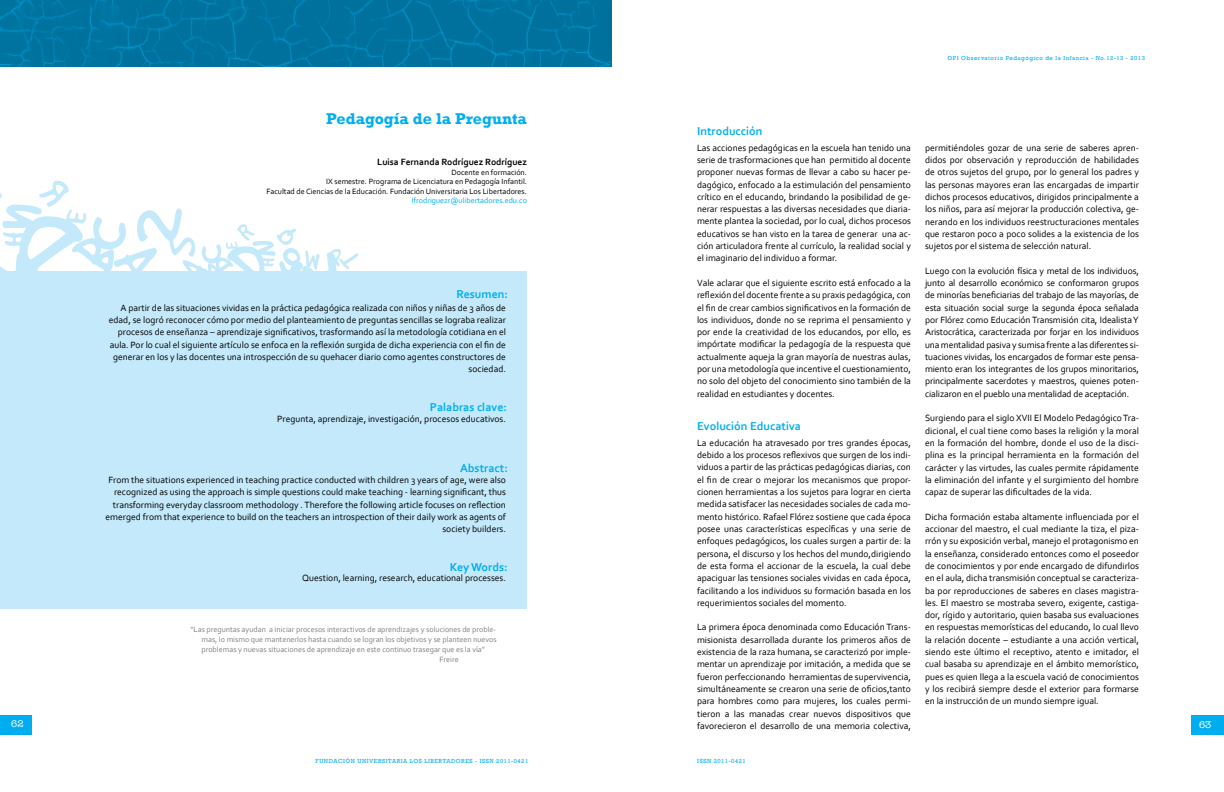
<style>
.page{position:relative;width:1224px;height:792px;background:#fff}
.page>*{position:absolute;margin:0;border:0;box-sizing:border-box;transform-origin:0 0}
.t1{font:700 16px "Rockwell";color:#00aeef}
.t2{font:700 12px "Corbel";color:#00aeef}
.t3{font:500 10px "American Typ Itc DEE";color:#fff}
.t4{font:9.5px/12.3px "Corbel";color:#000;text-align:justify}
.t5{font:700 9.5px "Corbel";color:#000}
.t6{font:8px "Corbel";color:#808285}
.t7{font:8px/9.5px "Corbel";color:#000;text-align:right}
.t8{font:8px "Corbel";color:#00aeef}
.t9{font:6px "Rockwell";letter-spacing:.08em;color:#00aeef}
</style>
<div class="page">
<div style="left:1191px;top:715px;width:33px;height:19px;background:#00aeef"></div>
<div style="left:0;top:716px;width:32px;height:19px;background:#00aeef"></div>
<div style="left:0;top:271px;width:527px;height:338px;background:#c4e9fb"></div>
<svg style="left:0;top:180px;width:359px;height:91px"></svg>
<img style="left:0;top:0;width:612px;height:66px">
<p class="t3" style="left:11px;top:718px;width:14px">62</p>
<h1 class="t1" style="left:326px;top:109px;width:202px">Pedagogía de la Pregunta</h1>
<p class="t5" style="left:377px;top:156px;width:151px">Luisa Fernanda Rodríguez Rodríguez</p>
<p class="t7" style="left:266px;top:167px;width:262px">Docente en formación.<br>IX semestre. Programa de Licenciatura en Pedagogía Infantil.<br>Facultad de Ciencias de la Educación. Fundación Universitaria Los Libertadores.</p>
<p class="t8" style="left:412px;top:196px;width:117px">lfrodriguezr@ulibertadores.edu.co</p>
<p class="t2" style="left:456px;top:286px;width:53px">Resumen:</p>
<p class="t4" style="left:109px;top:301px;width:399px;text-align:right">A partir de las situaciones vividas en la práctica pedagógica realizada con niños y niñas de 3 años de edad, se logró reconocer cómo por medio del planteamiento de preguntas sencillas se lograba realizar procesos de enseñanza – aprendizaje significativos, trasformando así la metodología cotidiana en el aula. Por lo cual el siguiente artículo se enfoca en la reflexión surgida de dicha experiencia con el fin de generar en los y las docentes una introspección de su quehacer diario como agentes constructores de sociedad.</p>
<p class="t2" style="left:430px;top:400px;width:79px">Palabras clave:</p>
<p class="t4" style="left:277px;top:412px;width:230px">Pregunta, aprendizaje, investigación, procesos educativos.</p>
<p class="t2" style="left:460px;top:461px;width:49px">Abstract:</p>
<p class="t4" style="left:106px;top:474px;width:402px;text-align:right">From the situations experienced in teaching practice conducted with children 3 years of age, were also recognized as using the approach is simple questions could make teaching - learning significant, thus transforming everyday classroom methodology . Therefore the following article focuses on reflection emerged from that experience to build on the teachers an introspection of their daily work as agents of society builders.</p>
<p class="t2" style="left:450px;top:559px;width:60px">Key Words:</p>
<p class="t4" style="left:302px;top:572px;width:205px">Question, learning, research, educational processes.</p>
<p class="t6" style="left:190px;top:625px;width:307px">“Las preguntas ayudan a iniciar procesos interactivos de aprendizajes y soluciones de proble-</p>
<p class="t6" style="left:201px;top:635px;width:297px">mas, lo mismo que mantenerlos hasta cuando se logran los objetivos y se planteen nuevos</p>
<p class="t6" style="left:201px;top:645px;width:285px">problemas y nuevas situaciones de aprendizaje en este continuo trasegar que es la vía”</p>
<p class="t6" style="left:439px;top:655px;width:21px">Freire</p>
<p class="t9" style="left:316px;top:757px;width:214px">FUNDACIÓN UNIVERSITARIA LOS LIBERTADORES - ISSN 2011-0421</p>
<p class="t9" style="left:948px;top:54px;width:199px">OPI Observatorio Pedagógico de la Infancia - No.12-13 - 2013</p>
<p class="t2" style="left:697px;top:123px;width:67px">Introducción</p>
<p class="t4" style="left:697px;top:141px;width:215px">Las acciones pedagógicas en la escuela han tenido una serie de trasformaciones que han permitido al docente proponer nuevas formas de llevar a cabo su hacer pe&shy;dagógico, enfocado a la estimulación del pensamiento crítico en el educando, brindando la posibilidad de ge&shy;nerar respuestas a las diversas necesidades que diaria&shy;mente plantea la sociedad, por lo cual, dichos procesos educativos se han visto en la tarea de generar una ac&shy;ción articuladora frente al currículo, la realidad social y el imaginario del individuo a formar.</p>
<p class="t4" style="left:697px;top:276px;width:215px">Vale aclarar que el siguiente escrito está enfocado a la reflexión del docente frente a su praxis pedagógica, con el fin de crear cambios significativos en la formación de los individuos, donde no se reprima el pensamiento y por ende la creatividad de los educandos, por ello, es impórtate modificar la pedagogía de la respuesta que actualmente aqueja la gran mayoría de nuestras aulas, por una metodología que incentive el cuestionamiento, no solo del objeto del conocimiento sino también de la realidad en estudiantes y docentes.</p>
<p class="t2" style="left:697px;top:418px;width:106px">Evolución Educativa</p>
<p class="t4" style="left:697px;top:436px;width:215px">La educación ha atravesado por tres grandes épocas, debido a los procesos reflexivos que surgen de los indi&shy;viduos a partir de las prácticas pedagógicas diarias, con el fin de crear o mejorar los mecanismos que propor&shy;cionen herramientas a los sujetos para lograr en cierta medida satisfacer las necesidades sociales de cada mo&shy;mento histórico. Rafael Flórez sostiene que cada época posee unas características específicas y una serie de enfoques pedagógicos, los cuales surgen a partir de: la persona, el discurso y los hechos del mundo,dirigiendo de esta forma el accionar de la escuela, la cual debe apaciguar las tensiones sociales vividas en cada época, facilitando a los individuos su formación basada en los requerimientos sociales del momento.</p>
<p class="t4" style="left:697px;top:621px;width:215px">La primera época denominada como Educación Trans&shy;misionista desarrollada durante los primeros años de existencia de la raza humana, se caracterizó por imple&shy;mentar un aprendizaje por imitación, a medida que se fueron perfeccionando herramientas de supervivencia, simultáneamente se crearon una serie de oficios,tanto para hombres como para mujeres, los cuales permi&shy;tieron a las manadas crear nuevos dispositivos que favorecieron el desarrollo de una memoria colectiva,</p>
<p class="t9" style="left:697px;top:757px;width:50px">ISSN 2011-0421</p>
<p class="t4" style="left:925px;top:141px;width:215px">permitiéndoles gozar de una serie de saberes apren&shy;didos por observación y reproducción de habilidades de otros sujetos del grupo, por lo general los padres y las personas mayores eran las encargadas de impartir dichos procesos educativos, dirigidos principalmente a los niños, para así mejorar la producción colectiva, ge&shy;nerando en los individuos reestructuraciones mentales que restaron poco a poco solides a la existencia de los sujetos por el sistema de selección natural.</p>
<p class="t4" style="left:925px;top:264px;width:215px">Luego con la evolución física y metal de los individuos, junto al desarrollo económico se conformaron grupos de minorías beneficiarias del trabajo de las mayorías, de esta situación social surge la segunda época señalada por Flórez como Educación Transmisión cita, Idealista Y Aristocrática, caracterizada por forjar en los individuos una mentalidad pasiva y sumisa frente a las diferentes si&shy;tuaciones vividas, los encargados de formar este pensa&shy;miento eran los integrantes de los grupos minoritarios, principalmente sacerdotes y maestros, quienes poten&shy;cializaron en el pueblo una mentalidad de aceptación.</p>
<p class="t4" style="left:925px;top:412px;width:215px">Surgiendo para el siglo XVII El Modelo Pedagógico Tra&shy;dicional, el cual tiene como bases la religión y la moral en la formación del hombre, donde el uso de la disci&shy;plina es la principal herramienta en la formación del carácter y las virtudes, las cuales permite rápidamente la eliminación del infante y el surgimiento del hombre capaz de superar las dificultades de la vida.</p>
<p class="t4" style="left:925px;top:510px;width:215px">Dicha formación estaba altamente influenciada por el accionar del maestro, el cual mediante la tiza, el piza&shy;rrón y su exposición verbal, manejo el protagonismo en la enseñanza, considerado entonces como el poseedor de conocimientos y por ende encargado de difundirlos en el aula, dicha transmisión conceptual se caracteriza&shy;ba por reproducciones de saberes en clases magistra&shy;les. El maestro se mostraba severo, exigente, castiga&shy;dor, rígido y autoritario, quien basaba sus evaluaciones en respuestas memorísticas del educando, lo cual llevo la relación docente – estudiante a una acción vertical, siendo este último el receptivo, atento e imitador, el cual basaba su aprendizaje en el ámbito memorístico, pues es quien llega a la escuela vació de conocimientos y los recibirá siempre desde el exterior para formarse en la instrucción de un mundo siempre igual.</p>
<p class="t3" style="left:1199px;top:719px;width:14px">63</p>
</div>
